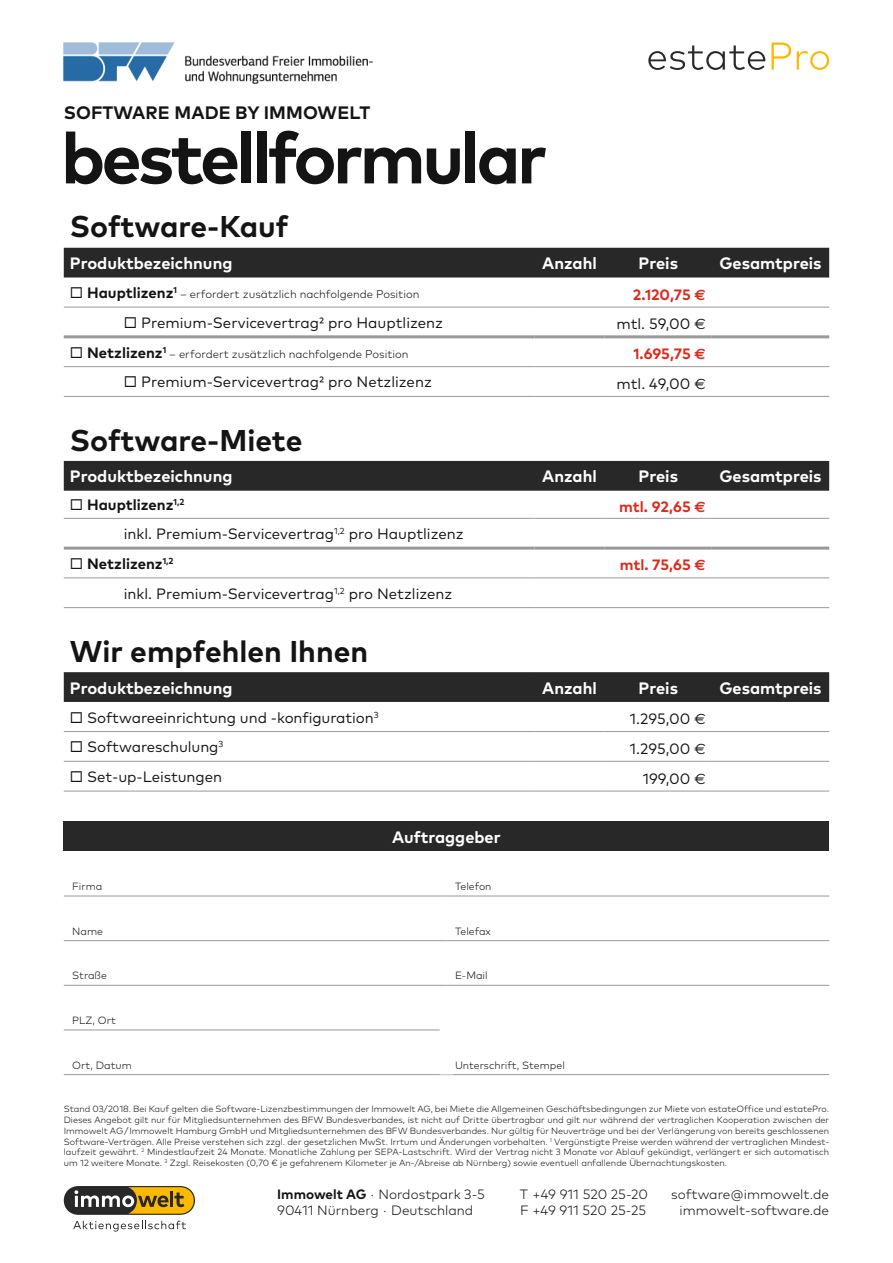
<style>
.page{position:relative;width:893px;height:1263px;background:#fff}
.page>*{position:absolute;margin:0;border:0;box-sizing:border-box;transform-origin:0 0}
.t1{font:700 72px "Mark OT";letter-spacing:-.05em;color:#131413}
.t2{font:700 30px "Mark OT";color:#131413}
.t3{font:700 18px "Mark OT";letter-spacing:.005em;color:#131413}
.t4{font:700 16.5px "Mark OT";color:#fff}
.t5{font:15px "Mark OT";color:#131413}
.t6{font:700 15px "Mark OT";color:#131413}
.t7{font:700 15px "Mark OT";color:#dc2a1b}
.t8{font:300 13.5px "Mark OT";color:#131413}
.t9{font:300 11.25px "Mark OT";color:#131413}
.t10{font:300 10.5px "Mark OT";color:#131413}
.t11{font:300 9px/10.8px "Mark OT";color:#131413;text-align:justify}
.t12{font:700 8.7px "Mark OT";color:#131413}
.s1{font-family:"Euro Sans Std"}
.s2{font-weight:700;font-size:15px}
.s3{font-weight:700}
</style>
<div class="page">
<svg style="left:73px;top:1221px;width:113px;height:10px"></svg>
<svg style="left:64px;top:1186px;width:131px;height:29px;background:#89753b"></svg>
<svg style="left:648px;top:45px;width:117px;height:25px"></svg>
<svg style="left:771px;top:43px;width:20px;height:27px"></svg>
<svg style="left:797px;top:51px;width:32px;height:19px"></svg>
<div style="left:64px;top:821px;width:765px;height:30px;background:#282828"></div>
<hr style="left:64px;top:1074px;width:382px;height:1px;background:#999">
<hr style="left:446px;top:1074px;width:383px;height:1px;background:#999">
<hr style="left:64px;top:896px;width:382px;height:1px;background:#999">
<hr style="left:446px;top:896px;width:383px;height:1px;background:#999">
<hr style="left:64px;top:940px;width:382px;height:1px;background:#999">
<hr style="left:446px;top:940px;width:383px;height:1px;background:#999">
<hr style="left:64px;top:985px;width:382px;height:1px;background:#999">
<hr style="left:446px;top:985px;width:383px;height:1px;background:#999">
<hr style="left:64px;top:1030px;width:376px;height:1px;background:#999">
<div style="left:64px;top:248px;width:765px;height:29px;background:#282828"></div>
<hr style="left:64px;top:307px;width:470px;height:1px;background:#999">
<hr style="left:534px;top:307px;width:71px;height:1px;background:#999">
<hr style="left:605px;top:307px;width:107px;height:1px;background:#999">
<hr style="left:712px;top:307px;width:117px;height:1px;background:#999">
<hr style="left:64px;top:366px;width:470px;height:1px;background:#999">
<hr style="left:534px;top:366px;width:71px;height:1px;background:#999">
<hr style="left:605px;top:366px;width:107px;height:1px;background:#999">
<hr style="left:712px;top:366px;width:117px;height:1px;background:#999">
<hr style="left:64px;top:396px;width:470px;height:1px;background:#999">
<hr style="left:534px;top:396px;width:71px;height:1px;background:#999">
<hr style="left:605px;top:396px;width:107px;height:1px;background:#999">
<hr style="left:712px;top:396px;width:117px;height:1px;background:#999">
<hr style="left:64px;top:335px;width:470px;height:3px;background:#999">
<hr style="left:534px;top:335px;width:71px;height:3px;background:#999">
<hr style="left:605px;top:335px;width:107px;height:3px;background:#999">
<hr style="left:712px;top:335px;width:117px;height:3px;background:#999">
<div style="left:64px;top:461px;width:765px;height:30px;background:#282828"></div>
<hr style="left:64px;top:518px;width:470px;height:1px;background:#999">
<hr style="left:534px;top:518px;width:71px;height:1px;background:#999">
<hr style="left:605px;top:518px;width:107px;height:1px;background:#999">
<hr style="left:712px;top:518px;width:117px;height:1px;background:#999">
<hr style="left:64px;top:578px;width:470px;height:1px;background:#999">
<hr style="left:534px;top:578px;width:71px;height:1px;background:#999">
<hr style="left:605px;top:578px;width:107px;height:1px;background:#999">
<hr style="left:712px;top:578px;width:117px;height:1px;background:#999">
<hr style="left:64px;top:607px;width:470px;height:1px;background:#999">
<hr style="left:534px;top:607px;width:71px;height:1px;background:#999">
<hr style="left:605px;top:607px;width:107px;height:1px;background:#999">
<hr style="left:712px;top:607px;width:117px;height:1px;background:#999">
<hr style="left:64px;top:547px;width:470px;height:3px;background:#999">
<hr style="left:534px;top:547px;width:71px;height:3px;background:#999">
<hr style="left:605px;top:547px;width:107px;height:3px;background:#999">
<hr style="left:712px;top:547px;width:117px;height:3px;background:#999">
<div style="left:64px;top:672px;width:765px;height:30px;background:#282828"></div>
<hr style="left:64px;top:731px;width:470px;height:1px;background:#999">
<hr style="left:534px;top:731px;width:71px;height:1px;background:#999">
<hr style="left:605px;top:731px;width:107px;height:1px;background:#999">
<hr style="left:712px;top:731px;width:117px;height:1px;background:#999">
<hr style="left:64px;top:761px;width:470px;height:1px;background:#999">
<hr style="left:534px;top:761px;width:71px;height:1px;background:#999">
<hr style="left:605px;top:761px;width:107px;height:1px;background:#999">
<hr style="left:712px;top:761px;width:117px;height:1px;background:#999">
<hr style="left:64px;top:791px;width:470px;height:1px;background:#999">
<hr style="left:534px;top:791px;width:71px;height:1px;background:#999">
<hr style="left:605px;top:791px;width:107px;height:1px;background:#999">
<hr style="left:712px;top:791px;width:117px;height:1px;background:#999">
<img style="left:64px;top:43px;width:308px;height:40px">
<p class="t3" style="left:64px;top:101px;width:308px">SOFTWARE MADE BY IMMOWELT</p>
<p class="t1" style="left:61px;top:111px;width:488px">bestellformular</p>
<p class="t2" style="left:70px;top:207px;width:220px">Software-Kauf</p>
<p class="t4" style="left:70px;top:253px;width:164px">Produktbezeichnung</p>
<p class="t4" style="left:542px;top:253px;width:56px">Anzahl</p>
<p class="t4" style="left:638px;top:253px;width:41px">Preis</p>
<p class="t4" style="left:719px;top:253px;width:104px">Gesamtpreis</p>
<p class="t6" style="left:70px;top:283px;width:105px">◻ Hauptlizenz</p>
<p class="t12" style="left:174px;top:284px;width:5px">1</p>
<p class="t9" style="left:180px;top:287px;width:241px">– erfordert zusätzlich nachfolgende Position</p>
<p class="t7" style="left:633px;top:285px;width:74px">2.120,75 <span class="s1">€</span></p>
<p class="t5" style="left:124px;top:313px;width:321px">◻ Premium-Servicevertrag2 pro Hauptlizenz</p>
<p class="t5" style="left:616px;top:315px;width:91px">mtl. 59,00 <span class="s1">€</span></p>
<p class="t9" style="left:87px;top:347px;width:323px"><span class="s2">Netzlizenz</span><sup>1</sup> – erfordert zusätzlich nachfolgende Position</p>
<p class="t7" style="left:633px;top:344px;width:74px">1.695,75 <span class="s1">€</span></p>
<p class="t5" style="left:124px;top:373px;width:310px">◻ Premium-Servicevertrag2 pro Netzlizenz</p>
<p class="t5" style="left:617px;top:374px;width:91px">mtl. 49,00 <span class="s1">€</span></p>
<p class="t2" style="left:70px;top:421px;width:234px">Software-Miete</p>
<p class="t4" style="left:70px;top:466px;width:164px">Produktbezeichnung</p>
<p class="t4" style="left:542px;top:466px;width:56px">Anzahl</p>
<p class="t4" style="left:638px;top:466px;width:41px">Preis</p>
<p class="t4" style="left:719px;top:466px;width:104px">Gesamtpreis</p>
<p class="t6" style="left:70px;top:495px;width:116px">◻ Hauptlizenz<sup>1,2</sup></p>
<p class="t7" style="left:619px;top:497px;width:88px">mtl. 92,65 <span class="s1">€</span></p>
<p class="t5" style="left:124px;top:525px;width:341px">inkl. Premium-Servicevertrag<sup>1,2</sup> pro Hauptlizenz</p>
<p class="t6" style="left:70px;top:554px;width:105px">◻ Netzlizenz<sup>1,2</sup></p>
<h3 class="t7" style="left:620px;top:555px;width:88px">mtl. 75,65 <span class="s1">€</span></h3>
<h3 class="t5" style="left:124px;top:584px;width:330px">inkl. Premium-Servicevertrag<sup>1,2</sup> pro Netzlizenz</h3>
<h2 class="t2" style="left:70px;top:632px;width:300px">Wir empfehlen Ihnen</h2>
<h3 class="t4" style="left:70px;top:677px;width:164px">Produktbezeichnung</h3>
<h3 class="t4" style="left:542px;top:677px;width:56px">Anzahl</h3>
<h3 class="t4" style="left:638px;top:677px;width:41px">Preis</h3>
<h3 class="t4" style="left:719px;top:677px;width:104px">Gesamtpreis</h3>
<h3 class="t5" style="left:70px;top:708px;width:310px">◻ Softwareeinrichtung und -konfiguration<sup>3</sup></h3>
<h3 class="t5" style="left:630px;top:709px;width:77px">1.295,00 <span class="s1">€</span></h3>
<h3 class="t5" style="left:70px;top:738px;width:155px">◻ Softwareschulung<sup>3</sup></h3>
<h3 class="t5" style="left:630px;top:739px;width:77px">1.295,00 <span class="s1">€</span></h3>
<h3 class="t5" style="left:70px;top:767px;width:154px">◻ Set-up-Leistungen</h3>
<h3 class="t5" style="left:643px;top:769px;width:65px">199,00 <span class="s1">€</span></h3>
<p class="t4" style="left:392px;top:826px;width:110px">Auftraggeber</p>
<p class="t10" style="left:72px;top:880px;width:32px">Firma</p>
<p class="t10" style="left:455px;top:880px;width:38px">Telefon</p>
<p class="t10" style="left:72px;top:925px;width:32px">Name</p>
<p class="t10" style="left:455px;top:925px;width:37px">Telefax</p>
<p class="t10" style="left:72px;top:969px;width:36px">Straße</p>
<p class="t10" style="left:455px;top:969px;width:34px">E-Mail</p>
<p class="t10" style="left:72px;top:1014px;width:45px">PLZ, Ort</p>
<p class="t10" style="left:72px;top:1058px;width:61px">Ort, Datum</p>
<p class="t10" style="left:455px;top:1058px;width:111px">Unterschrift, Stempel</p>
<p class="t11" style="left:64px;top:1103px;width:767px">Stand 03/2018. Bei Kauf gelten die Software-Lizenzbestimmungen der Immowelt AG, bei Miete die Allgemeinen Geschäftsbedingungen zur Miete von estateOffice und estatePro.<br>Dieses Angebot gilt nur für Mitgliedsunternehmen des BFW Bundesverbandes, ist nicht auf Dritte übertragbar und gilt nur während der vertraglichen Kooperation zwischen der Immowelt AG / Immowelt Hamburg GmbH und Mitgliedsunternehmen des BFW Bundesverbandes. Nur gültig für Neuverträge und bei der Verlängerung von bereits geschlossenen Software-Verträgen. Alle Preise verstehen sich zzgl. der gesetzlichen MwSt. Irrtum und Änderungen vorbehalten. <sup>1</sup> Vergünstigte Preise werden während der vertraglichen Mindest&shy;laufzeit gewährt. <sup>2</sup> Mindestlaufzeit 24 Monate. Monatliche Zahlung per SEPA-Lastschrift. Wird der Vertrag nicht 3 Monate vor Ablauf gekündigt, verlängert er sich automatisch um 12 weitere Monate. <sup>3</sup> Zzgl. Reisekosten (0,70 € je gefahrenem Kilometer je An-/Abreise ab Nürnberg) sowie eventuell anfallende Übernachtungskosten.</p>
<p class="t8" style="left:277px;top:1186px;width:209px"><span class="s3">Immowelt AG</span> · Nordostpark 3-5</p>
<p class="t8" style="left:520px;top:1186px;width:130px">T +49 911 520 25-20</p>
<p class="t8" style="left:671px;top:1186px;width:159px">software@immowelt.de</p>
<p class="t8" style="left:277px;top:1202px;width:198px">90411 Nürnberg · Deutschland</p>
<p class="t8" style="left:520px;top:1202px;width:127px">F +49 911 520 25-25</p>
<p class="t8" style="left:679px;top:1202px;width:151px">immowelt-software.de</p>
</div>
